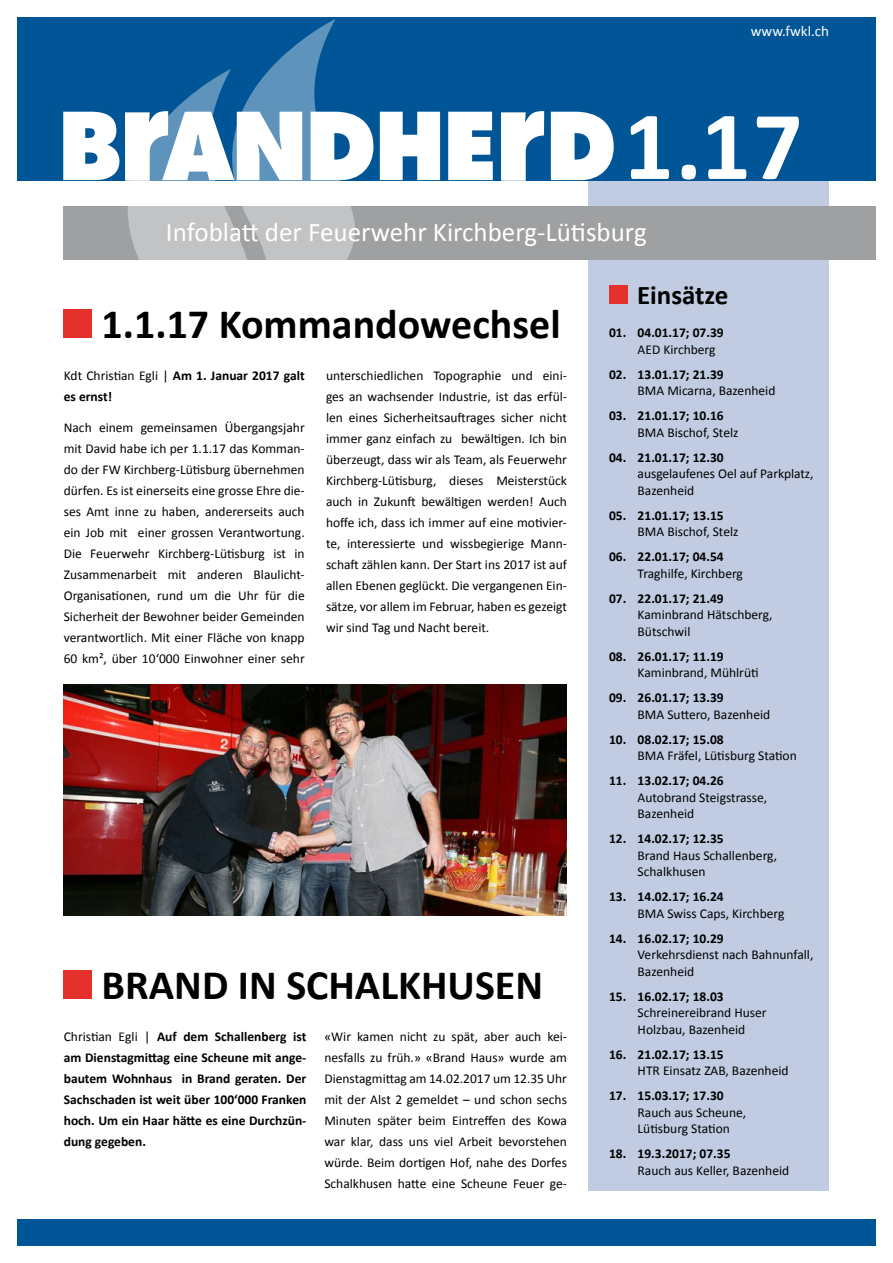
<style>
.page{position:relative;width:893px;height:1263px;background:#fff}
.page>*{position:absolute;margin:0;border:0;box-sizing:border-box;transform-origin:0 0}
.t1{font:700 98.55px "Calibri";color:#fff}
.t2{font:700 42px "Calibri";color:#000}
.t3{font:27px "Calibri";color:#fff}
.t4{font:700 27px "Calibri";color:#000}
.t5{font:15px "Calibri";color:#fff}
.t6{font:13.5px/21px "Calibri";color:#000}
.t7{font:700 13.5px/21px "Calibri";color:#000}
.s1{font-weight:400}
</style>
<div class="page">
<div style="left:17px;top:1219px;width:859px;height:27px;background:#005596"></div>
<div style="left:588px;top:26px;width:241px;height:1164px;background:#c1cce2"></div>
<div style="left:17px;top:17px;width:859px;height:163px;background:#005596"></div>
<div style="left:64px;top:206px;width:812px;height:54px;background:#9ea0a2"></div>
<svg style="left:63px;top:112px;width:39px;height:68px;background:#e9f0f6"></svg>
<svg style="left:359px;top:117px;width:14px;height:58px"></svg>
<svg style="left:380px;top:112px;width:60px;height:68px"></svg>
<svg style="left:448px;top:112px;width:45px;height:68px;background:#e1ebf2"></svg>
<svg style="left:551px;top:112px;width:63px;height:68px"></svg>
<svg style="left:501px;top:111px;width:43px;height:70px"></svg>
<div style="left:609px;top:285px;width:19px;height:19px;background:#e4312b"></div>
<svg style="left:254px;top:19px;width:105px;height:241px"></svg>
<svg style="left:102px;top:69px;width:152px;height:191px"></svg>
<div style="left:64px;top:310px;width:28px;height:28px;background:#e4312b"></div>
<img style="left:64px;top:684px;width:503px;height:231px">
<div style="left:64px;top:971px;width:28px;height:28px;background:#e4312b"></div>
<p class="t5" style="left:751px;top:22px;width:80px">www.fwkl.ch</p>
<h1 class="t1" style="left:624px;top:83px;width:181px">1.17</h1>
<h3 class="t3" style="left:166px;top:215px;width:482px">Infoblatt der Feuerwehr Kirchberg-Lütisburg</h3>
<h3 class="t4" style="left:637px;top:277px;width:93px">Einsätze</h3>
<p class="t7" style="left:609px;top:322px;width:116px">01. 04.01.17; 07.39</p>
<p class="t6" style="left:638px;top:339px;width:79px">AED Kirchberg</p>
<p class="t7" style="left:609px;top:364px;width:116px">02. 13.01.17; 21.39</p>
<p class="t6" style="left:638px;top:380px;width:139px">BMA Micarna, Bazenheid</p>
<p class="t7" style="left:609px;top:405px;width:116px">03. 21.01.17; 10.16</p>
<p class="t6" style="left:638px;top:422px;width:102px">BMA Bischof, Stelz</p>
<p class="t7" style="left:609px;top:447px;width:116px">04. 21.01.17; 12.30</p>
<p class="t6" style="left:638px;top:466px;width:177px;line-height:16.5px">ausgelaufenes Oel auf Parkplatz,<br>Bazenheid</p>
<p class="t7" style="left:609px;top:505px;width:116px">05. 21.01.17; 13.15</p>
<p class="t6" style="left:638px;top:521px;width:102px">BMA Bischof, Stelz</p>
<p class="t7" style="left:609px;top:546px;width:116px">06. 22.01.17; 04.54</p>
<p class="t6" style="left:638px;top:563px;width:107px">Traghilfe, Kirchberg</p>
<p class="t7" style="left:609px;top:588px;width:116px">07. 22.01.17; 21.49</p>
<p class="t6" style="left:638px;top:607px;width:137px;line-height:16.5px">Kaminbrand Hätschberg,<br>Bütschwil</p>
<p class="t7" style="left:609px;top:646px;width:116px">08. 26.01.17; 11.19</p>
<p class="t6" style="left:638px;top:662px;width:122px">Kaminbrand, Mühlrüti</p>
<p class="t7" style="left:609px;top:687px;width:116px">09. 26.01.17; 13.39</p>
<p class="t6" style="left:638px;top:704px;width:134px">BMA Suttero, Bazenheid</p>
<p class="t7" style="left:609px;top:729px;width:116px">10. 08.02.17; 15.08</p>
<p class="t6" style="left:638px;top:745px;width:161px">BMA Fräfel, Lütisburg Station</p>
<p class="t7" style="left:609px;top:770px;width:116px">11. 13.02.17; 04.26</p>
<p class="t6" style="left:638px;top:789px;width:131px;line-height:16.5px">Autobrand Steigstrasse,<br>Bazenheid</p>
<p class="t7" style="left:609px;top:828px;width:116px">12. 14.02.17; 12.35</p>
<p class="t6" style="left:638px;top:847px;width:141px;line-height:16.5px">Brand Haus Schallenberg,<br>Schalkhusen</p>
<p class="t7" style="left:609px;top:886px;width:116px">13. 14.02.17; 16.24</p>
<p class="t6" style="left:638px;top:903px;width:148px">BMA Swiss Caps, Kirchberg</p>
<p class="t7" style="left:609px;top:928px;width:116px">14. 16.02.17; 10.29</p>
<p class="t6" style="left:638px;top:947px;width:177px;line-height:16.5px">Verkehrsdienst nach Bahnunfall,<br>Bazenheid</p>
<p class="t7" style="left:609px;top:986px;width:116px">15. 16.02.17; 18.03</p>
<p class="t6" style="left:638px;top:1005px;width:130px;line-height:16.5px">Schreinereibrand Huser<br>Holzbau, Bazenheid</p>
<p class="t7" style="left:609px;top:1044px;width:116px">16. 21.02.17; 13.15</p>
<p class="t6" style="left:638px;top:1060px;width:152px">HTR Einsatz ZAB, Bazenheid</p>
<p class="t7" style="left:609px;top:1085px;width:116px">17. 15.03.17; 17.30</p>
<p class="t6" style="left:638px;top:1104px;width:110px;line-height:16.5px">Rauch aus Scheune,<br>Lütisburg Station</p>
<p class="t7" style="left:609px;top:1143px;width:123px">18. 19.3.2017; 07.35</p>
<p class="t6" style="left:638px;top:1160px;width:153px">Rauch aus Keller, Bazenheid</p>
<h2 class="t2" style="left:102px;top:297px;width:461px">1.1.17 Kommandowechsel</h2>
<p class="t7" style="left:64px;top:365px;width:242px"><span class="s1">Kdt Christian Egli |</span> Am 1. Januar 2017 galt es ernst!</p>
<p class="t6" style="left:64px;top:417px;width:242px;text-align:justify">Nach einem gemeinsamen Übergangsjahr mit David habe ich per 1.1.17 das Komman&shy;do der FW Kirchberg-Lütisburg übernehmen dürfen. Es ist einerseits eine grosse Ehre die&shy;ses Amt inne zu haben, andererseits auch ein Job mit einer grossen Verantwortung.<br>Die Feuerwehr Kirchberg-Lütisburg ist in Zusammenarbeit mit anderen Blaulicht-Organisationen, rund um die Uhr für die Sicherheit der Bewohner beider Gemeinden verantwortlich. Mit einer Fläche von knapp 60 km², über 10‘000 Einwohner einer sehr</p>
<p class="t6" style="left:326px;top:365px;width:242px;text-align:justify">unterschiedlichen Topographie und eini&shy;ges an wachsender Industrie, ist das erfül&shy;len eines Sicherheitsauftrages sicher nicht immer ganz einfach zu bewältigen. Ich bin überzeugt, dass wir als Team, als Feuerwehr Kirchberg-Lütisburg, dieses Meisterstück auch in Zukunft bewältigen werden! Auch hoffe ich, dass ich immer auf eine motivier&shy;te, interessierte und wissbegierige Mann&shy;schaft zählen kann. Der Start ins 2017 ist auf allen Ebenen geglückt. Die vergangenen Ein&shy;sätze, vor allem im Februar, haben es gezeigt wir sind Tag und Nacht bereit.</p>
<h2 class="t2" style="left:102px;top:958px;width:443px">BRAND IN SCHALKHUSEN</h2>
<p class="t7" style="left:64px;top:1026px;width:244px;text-align:justify"><span class="s1">Christian Egli |</span> Auf dem Schallenberg ist am Dienstagmittag eine Scheune mit ange&shy;bautem Wohnhaus in Brand geraten. Der Sachschaden ist weit über 100‘000 Franken hoch. Um ein Haar hätte es eine Durchzün&shy;dung gegeben.</p>
<p class="t6" style="left:324px;top:1026px;width:244px;text-align:justify">«Wir kamen nicht zu spät, aber auch kei&shy;nesfalls zu früh.» «Brand Haus» wurde am Dienstagmittag am 14.02.2017 um 12.35 Uhr mit der Alst 2 gemeldet – und schon sechs Minuten später beim Eintreffen des Kowa war klar, dass uns viel Arbeit bevorstehen würde. Beim dortigen Hof, nahe des Dorfes Schalkhusen hatte eine Scheune Feuer ge-</p>
</div>
